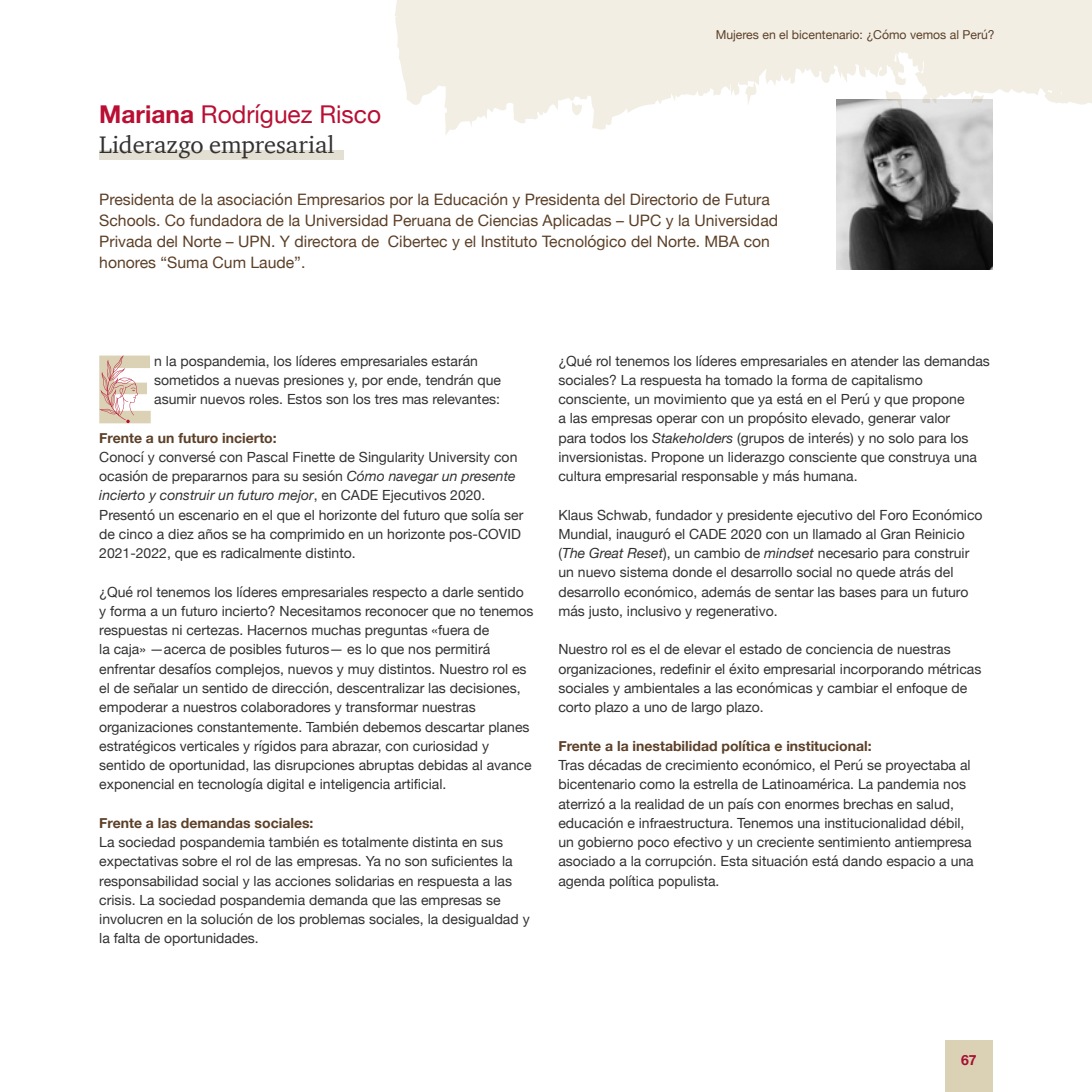
<style>
.page{position:relative;width:1092px;height:1092px;background:#fff}
.page>*{position:absolute;margin:0;border:0;box-sizing:border-box;transform-origin:0 0}
.t1{font:700 94.85px "Helvetica Neue";color:#dbd1b5}
.t2{font:24.5px "Helvetica Neue";color:#b80f33}
.t3{font:24.5px "ITC Charter Com";color:#323232}
.t4{font:15.75px/21px "Helvetica Neue";color:#5c4028}
.t5{font:14px/19.2px "Helvetica Neue";color:#323232}
.t6{font:700 14px "Helvetica Neue";color:#5c4028}
.t7{font:700 14px "Helvetica Neue";color:#a30f33}
.t8{font:12.25px "Helvetica Neue";color:#5c4028}
.s1{font-weight:700}
.s2{font-style:italic}
</style>
<div class="page">
<img style="left:836px;top:139px;width:156px;height:130px">
<div style="left:99px;top:150px;width:244px;height:10px;background:#e4dfd3"></div>
<svg style="left:99px;top:355px;width:39px;height:68px"></svg>
<svg style="left:395px;top:0;width:696px;height:139px"></svg>
<div style="left:945px;top:1040px;width:47px;height:51px;background:#dbd1b5"></div>
<h2 class="t2" style="left:99px;top:97px;width:283px"><span class="s1">Mariana</span> Rodríguez Risco</h2>
<h2 class="t3" style="left:99px;top:129px;width:236px">Liderazgo empresarial</h2>
<p class="t8" style="left:715px;top:26px;width:280px">Mujeres en el bicentenario: ¿Cómo vemos al Perú?</p>
<p class="t4" style="left:99px;top:189px;width:680px">Presidenta de la asociación Empresarios por la Educación y Presidenta del Directorio de Futura Schools. Co fundadora de la Universidad Peruana de Ciencias Aplicadas – UPC y la Universidad Privada del Norte – UPN. Y directora de Cibertec y el Instituto Tecnológico del Norte. MBA con honores “Suma Cum Laude”.</p>
<h1 class="t1" style="left:93px;top:315px;width:63px">E</h1>
<p class="t5" style="left:154px;top:352px;width:348px">n la pospandemia, los líderes empresariales estarán sometidos a nuevas presiones y, por ende, tendrán que asumir nuevos roles. Estos son los tres mas relevantes:</p>
<p class="t6" style="left:99px;top:426px;width:179px">Frente a un futuro incierto:</p>
<p class="t5" style="left:99px;top:448px;width:425px">Conocí y conversé con Pascal Finette de Singularity University con ocasión de prepararnos para su sesión <span class="s2">Cómo navegar un presente incierto y construir un futuro mejor</span>, en CADE Ejecutivos 2020.<br>Presentó un escenario en el que el horizonte del futuro que solía ser de cinco a diez años se ha comprimido en un horizonte pos-COVID 2021-2022, que es radicalmente distinto.</p>
<p class="t5" style="left:99px;top:583px;width:436px">¿Qué rol tenemos los líderes empresariales respecto a darle sentido y forma a un futuro incierto? Necesitamos reconocer que no tenemos respuestas ni certezas. Hacernos muchas preguntas «fuera de<br>la caja» —acerca de posibles futuros— es lo que nos permitirá enfrentar desafíos complejos, nuevos y muy distintos. Nuestro rol es el de señalar un sentido de dirección, descentralizar las decisiones, empoderar a nuestros colaboradores y transformar nuestras organizaciones constantemente. También debemos descartar planes estratégicos verticales y rígidos para abrazar, con curiosidad y sentido de oportunidad, las disrupciones abruptas debidas al avance exponencial en tecnología digital e inteligencia artificial.</p>
<p class="t6" style="left:99px;top:811px;width:216px">Frente a las demandas sociales:</p>
<p class="t5" style="left:99px;top:833px;width:432px">La sociedad pospandemia también es totalmente distinta en sus expectativas sobre el rol de las empresas. Ya no son suficientes la responsabilidad social y las acciones solidarias en respuesta a las crisis. La sociedad pospandemia demanda que las empresas se involucren en la solución de los problemas sociales, la desigualdad y la falta de oportunidades.</p>
<p class="t5" style="left:558px;top:352px;width:433px">¿Qué rol tenemos los líderes empresariales en atender las demandas sociales? La respuesta ha tomado la forma de capitalismo consciente, un movimiento que ya está en el Perú y que propone<br>a las empresas operar con un propósito elevado, generar valor<br>para todos los <span class="s2">Stakeholders</span> (grupos de interés) y no solo para los inversionistas. Propone un liderazgo consciente que construya una cultura empresarial responsable y más humana.</p>
<p class="t5" style="left:558px;top:506px;width:425px">Klaus Schwab, fundador y presidente ejecutivo del Foro Económico Mundial, inauguró el CADE 2020 con un llamado al Gran Reinicio (<span class="s2">The Great Reset</span>), un cambio de <span class="s2">mindset</span> necesario para construir un nuevo sistema donde el desarrollo social no quede atrás del desarrollo económico, además de sentar las bases para un futuro más justo, inclusivo y regenerativo.</p>
<p class="t5" style="left:558px;top:640px;width:424px">Nuestro rol es el de elevar el estado de conciencia de nuestras organizaciones, redefinir el éxito empresarial incorporando métricas sociales y ambientales a las económicas y cambiar el enfoque de corto plazo a uno de largo plazo.</p>
<p class="t6" style="left:558px;top:734px;width:315px">Frente a la inestabilidad política e institucional:</p>
<p class="t5" style="left:558px;top:756px;width:417px">Tras décadas de crecimiento económico, el Perú se proyectaba al bicentenario como la estrella de Latinoamérica. La pandemia nos aterrizó a la realidad de un país con enormes brechas en salud, educación e infraestructura. Tenemos una institucionalidad débil, un gobierno poco efectivo y un creciente sentimiento antiempresa asociado a la corrupción. Esta situación está dando espacio a una agenda política populista.</p>
<p class="t7" style="left:961px;top:1048px;width:17px">67</p>
</div>
